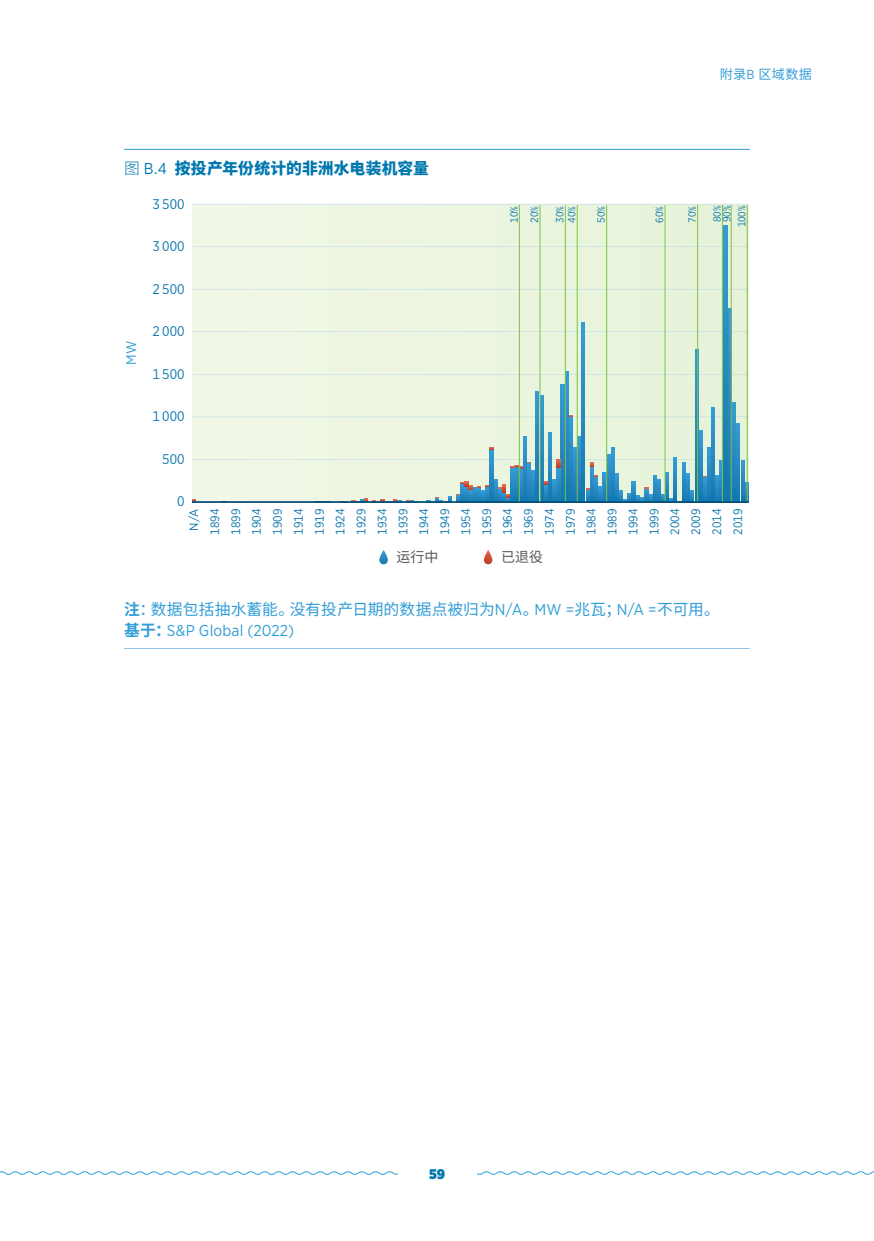
<style>
.page{position:relative;width:874px;height:1241px;background:#fff}
.page>*{position:absolute;margin:0;border:0;box-sizing:border-box;transform-origin:0 0}
.Sources_2{font:15.75px "Source Han Sans SC";letter-spacing:.005em;color:#329dd7}
.Figures_Tables_F{font:800 15.75px "Source Han Sans SC";letter-spacing:.01em;color:#0078ae}
.Sources{font:15.75px "Gotham Narrow";letter-spacing:.01em;color:#329dd7}
.t1{font:14px "Gotham Narrow";color:#0e78af}
.t2{font:14px "Source Han Sans SC";color:#57585a}
.t3{font:900 14px "Gotham Narrow";color:#0078ae}
.t4{font:14px "Gotham Narrow";color:#329dd7}
.Chapter_Name{font:13.12px "Source Han Sans SC";letter-spacing:.02em;color:#329dd7}
.t5{font:12.25px/20.8px "Gotham Narrow";color:#0e78af;text-align:center}
.t6{font:10.5px/20.3px "Gotham Narrow";color:#0e78af}
.s1{font-weight:300}
.s2{font-family:"Gotham Narrow";font-weight:400}
.s3{font-family:"Gotham Narrow"}
.s4{font-weight:700}
.s5{font-family:"Source Han Sans SC";font-weight:700}
</style>
<div class="page">
<svg style="left:0;top:1171px;width:873px;height:4px"></svg>
<div style="left:397px;top:1167px;width:79px;height:11px;background:#fff"></div>
<hr style="left:124px;top:149px;width:625px;height:1px;background:#329dd7">
<div style="left:192px;top:204px;width:555px;height:298px;background:#ebf5e0"></div>
<hr style="left:192px;top:459px;width:556px;height:1px;background:#92c4e9">
<hr style="left:192px;top:416px;width:556px;height:1px;background:#92c4e9">
<hr style="left:192px;top:374px;width:556px;height:1px;background:#92c4e9">
<hr style="left:192px;top:331px;width:556px;height:1px;background:#92c4e9">
<hr style="left:192px;top:289px;width:556px;height:1px;background:#92c4e9">
<hr style="left:192px;top:246px;width:556px;height:1px;background:#92c4e9">
<hr style="left:192px;top:204px;width:556px;height:1px;background:#92c4e9">
<svg style="left:741px;top:460px;width:2px;height:41px"></svg>
<svg style="left:744px;top:482px;width:2px;height:19px"></svg>
<svg style="left:736px;top:424px;width:3px;height:77px"></svg>
<svg style="left:731px;top:402px;width:4px;height:99px"></svg>
<svg style="left:727px;top:309px;width:3px;height:192px"></svg>
<svg style="left:723px;top:225px;width:3px;height:276px"></svg>
<svg style="left:719px;top:460px;width:2px;height:41px"></svg>
<svg style="left:715px;top:475px;width:3px;height:26px"></svg>
<svg style="left:711px;top:407px;width:3px;height:94px"></svg>
<svg style="left:707px;top:447px;width:3px;height:54px"></svg>
<svg style="left:703px;top:477px;width:3px;height:24px"></svg>
<svg style="left:698px;top:431px;width:4px;height:70px"></svg>
<svg style="left:694px;top:350px;width:2px;height:151px"></svg>
<svg style="left:690px;top:491px;width:3px;height:10px"></svg>
<svg style="left:686px;top:473px;width:3px;height:28px"></svg>
<svg style="left:682px;top:462px;width:2px;height:39px"></svg>
<svg style="left:673px;top:457px;width:3px;height:37px"></svg>
<svg style="left:665px;top:472px;width:3px;height:22px"></svg>
<svg style="left:661px;top:494px;width:16px;height:7px"></svg>
<svg style="left:657px;top:479px;width:3px;height:22px"></svg>
<svg style="left:652px;top:475px;width:4px;height:26px"></svg>
<hr style="left:631px;top:481px;width:3px;height:21px;background:#3298d1">
<svg style="left:615px;top:474px;width:3px;height:27px"></svg>
<svg style="left:611px;top:448px;width:3px;height:53px"></svg>
<svg style="left:607px;top:454px;width:3px;height:47px"></svg>
<svg style="left:602px;top:472px;width:4px;height:29px"></svg>
<svg style="left:598px;top:486px;width:3px;height:15px"></svg>
<svg style="left:594px;top:476px;width:3px;height:25px"></svg>
<svg style="left:590px;top:466px;width:3px;height:35px"></svg>
<svg style="left:581px;top:323px;width:3px;height:178px"></svg>
<svg style="left:577px;top:437px;width:3px;height:64px"></svg>
<svg style="left:573px;top:447px;width:3px;height:54px"></svg>
<svg style="left:569px;top:416px;width:3px;height:85px"></svg>
<svg style="left:565px;top:371px;width:3px;height:130px"></svg>
<svg style="left:560px;top:384px;width:4px;height:117px"></svg>
<svg style="left:556px;top:467px;width:4px;height:34px"></svg>
<svg style="left:552px;top:479px;width:3px;height:22px"></svg>
<svg style="left:548px;top:432px;width:3px;height:69px"></svg>
<svg style="left:544px;top:484px;width:3px;height:17px"></svg>
<svg style="left:540px;top:395px;width:3px;height:106px"></svg>
<svg style="left:535px;top:391px;width:3px;height:110px"></svg>
<svg style="left:531px;top:470px;width:3px;height:31px"></svg>
<svg style="left:527px;top:468px;width:3px;height:33px"></svg>
<svg style="left:523px;top:437px;width:3px;height:64px"></svg>
<svg style="left:519px;top:468px;width:3px;height:33px"></svg>
<svg style="left:514px;top:468px;width:4px;height:33px"></svg>
<svg style="left:510px;top:468px;width:4px;height:33px"></svg>
<svg style="left:494px;top:479px;width:3px;height:22px"></svg>
<svg style="left:489px;top:449px;width:3px;height:52px"></svg>
<svg style="left:619px;top:488px;width:32px;height:13px"></svg>
<svg style="left:590px;top:462px;width:3px;height:4px"></svg>
<svg style="left:586px;top:488px;width:2px;height:13px"></svg>
<svg style="left:556px;top:459px;width:4px;height:8px"></svg>
<svg style="left:510px;top:462px;width:20px;height:6px"></svg>
<svg style="left:498px;top:484px;width:11px;height:17px"></svg>
<svg style="left:426px;top:481px;width:62px;height:20px"></svg>
<svg style="left:352px;top:498px;width:62px;height:3px"></svg>
<hr style="left:192px;top:501px;width:556px;height:2px;background:#064f77">
<hr style="left:518px;top:205px;width:1px;height:296px;background:#7fc241">
<hr style="left:539px;top:205px;width:1px;height:296px;background:#7fc241">
<hr style="left:564px;top:205px;width:1px;height:296px;background:#7fc241">
<hr style="left:576px;top:205px;width:1px;height:296px;background:#7fc241">
<hr style="left:606px;top:205px;width:1px;height:296px;background:#7fc241">
<hr style="left:664px;top:205px;width:1px;height:296px;background:#7fc241">
<hr style="left:696px;top:205px;width:1px;height:296px;background:#7fc241">
<hr style="left:730px;top:205px;width:1px;height:296px;background:#7fc241">
<hr style="left:721px;top:205px;width:1px;height:296px;background:#7fc241">
<hr style="left:746px;top:205px;width:1px;height:296px;background:#7fc241">
<svg style="left:483px;top:550px;width:9px;height:14px"></svg>
<svg style="left:379px;top:550px;width:8px;height:14px"></svg>
<hr style="left:124px;top:648px;width:625px;height:1px;background:#92c4e9">
<p class="Figures_Tables_F" style="left:124px;top:160px;width:306px"><span class="s1">图</span> <span class="s2">B.4</span> 按投产年份统计的非洲水电装机容量</p>
<p class="t4" style="left:122px;top:365px;width:25px;rotate:-90deg">MW</p>
<p class="t1" style="left:152px;top:195px;width:33px">3 500</p>
<p class="t1" style="left:152px;top:237px;width:33px">3 000</p>
<p class="t1" style="left:152px;top:280px;width:33px">2 500</p>
<p class="t1" style="left:152px;top:322px;width:33px">2 000</p>
<p class="t1" style="left:152px;top:365px;width:33px">1 500</p>
<p class="t1" style="left:152px;top:407px;width:33px">1 000</p>
<p class="t1" style="left:162px;top:450px;width:24px">500</p>
<p class="t1" style="left:177px;top:492px;width:9px">0</p>
<p class="Chapter_Name" style="left:719px;top:67px;width:94px">附录<span class="s3">B</span> 区域数据</p>
<p class="t6" style="left:503px;top:223px;width:18px;rotate:-90deg">10%<br>20%</p>
<p class="t6" style="left:553px;top:223px;width:18px;line-height:11.9px;rotate:-90deg">30%<br>40%</p>
<p class="t6" style="left:590px;top:223px;width:18px;rotate:-90deg">50%</p>
<p class="t6" style="left:649px;top:223px;width:18px;rotate:-90deg">60%</p>
<p class="t6" style="left:681px;top:223px;width:18px;rotate:-90deg">70%</p>
<p class="t6" style="left:711px;top:222px;width:17px;line-height:9.8px;rotate:-90deg">80%<br>90%</p>
<p class="t6" style="left:731px;top:227px;width:22px;rotate:-90deg">100%</p>
<p class="t5" style="left:225px;top:534px;width:27px;text-align:justify;rotate:-90deg">1899<br>1904<br>1909<br>1914<br>1919<br>1924<br>1929<br>1934<br>1939<br>1944<br>1949<br>1954<br>1959<br>1964<br>1969<br>1974<br>1979<br>1984<br>1989<br>1994<br>1999<br>2004<br>2009<br>2014<br>2019</p>
<p class="t2" style="left:396px;top:549px;width:43px">运行中</p>
<p class="t2" style="left:501px;top:549px;width:43px">已退役</p>
<p class="Sources_2" style="left:124px;top:600px;width:597px"><span class="s4">注</span>：数据包括抽水蓄能。没有投产日期的数据点被归为<span class="s3">N/A</span>。<span class="s3">MW =</span>兆瓦；<span class="s3">N/A =</span>不可用。</p>
<p class="Sources" style="left:124px;top:620px;width:171px"><span class="s5">基于：</span>S&amp;P Global (2022)</p>
<p class="t5" style="left:183px;top:534px;width:27px;rotate:-90deg">N/A<br>1894</p>
<p class="t3" style="left:429px;top:1163px;width:17px">59</p>
</div>
